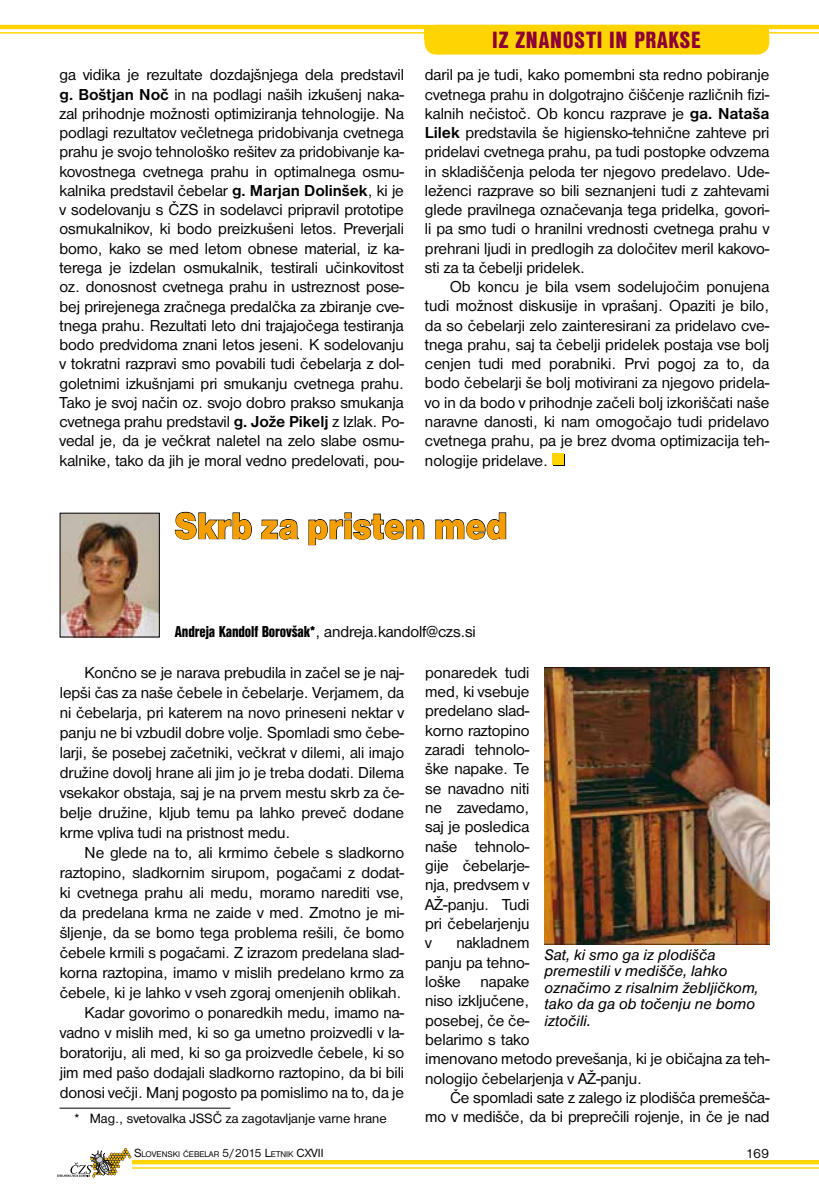
<style>
.page{position:relative;width:819px;height:1191px;background:#fff}
.page>*{position:absolute;margin:0;border:0;box-sizing:border-box;transform-origin:0 0}
.t1{font:38.5px "Nimbus Sans DOT Blac";letter-spacing:-.005em;color:#f49e00;scale:.9 1}
.t2{font:24.5px "Nimbus Sans DOT Blac Cond";letter-spacing:.03em;color:#8d0037}
.t3{font:16.45px/19.2px "Nimbus Sans DOT";letter-spacing:-.005em;color:#000;text-align:justify}
.t4{font:16.45px "Nimbus Sans DOT Blac Cond";letter-spacing:-.01em;color:#000}
.t5{font:italic 15.75px/16.6px "Nimbus Sans DOT";color:#000}
.t6{font:14px "Nimbus Sans DOT";color:#000}
.t7{font:8.58px "Nimbus Sans DOT";color:#000}
.s1{font-weight:700}
.s2{font-family:"Nimbus Sans DOT"}
.s3{font-size:12.25px}
</style>
<div class="page">
<hr style="left:81px;top:1160px;width:738px;height:4px;background:#ffd400">
<hr style="left:81px;top:1167px;width:738px;height:1px;background:#ffd400">
<svg style="left:57px;top:1148px;width:74px;height:29px"></svg>
<div style="left:424px;top:25px;width:345px;height:30px;background:#ffd400;border-radius:12px"></div>
<hr style="left:0;top:25px;width:819px;height:4px;background:#ffd400">
<hr style="left:0;top:32px;width:819px;height:2px;background:#ffd400">
<div style="left:424px;top:25px;width:345px;height:15px;background:#ffd400"></div>
<div style="left:553px;top:454px;width:12px;height:11px;background:#ffd400"></div>
<div style="left:552px;top:453px;width:11px;height:11px;background:#ffd400"></div>
<hr style="left:60px;top:1107px;width:170px;height:1px;background:#000">
<svg style="left:174px;top:511px;width:78px;height:29px"></svg>
<svg style="left:261px;top:519px;width:39px;height:21px"></svg>
<svg style="left:308px;top:512px;width:117px;height:34px"></svg>
<svg style="left:435px;top:512px;width:71px;height:28px"></svg>
<img style="left:62px;top:515px;width:95px;height:120px">
<img style="left:544px;top:667px;width:225px;height:277px">
<h2 class="t2" style="left:492px;top:26px;width:210px">IZ ZNANOSTI IN PRAKSE</h2>
<p class="t3" style="left:60px;top:66px;width:346px">ga vidika je rezultate dozdajšnjega dela predstavil <span class="s1">g. Boštjan Noč</span> in na podlagi naših izkušenj naka&shy;zal prihodnje možnosti optimiziranja tehnologije. Na podlagi rezultatov večletnega pridobivanja cvetnega prahu je svojo tehnološko rešitev za pridobivanje ka&shy;kovostnega cvetnega prahu in optimalnega osmu&shy;kalnika predstavil čebelar <span class="s1">g. Marjan Dolinšek</span>, ki je v sodelovanju s ČZS in sodelavci pripravil prototipe osmukalnikov, ki bodo preizkušeni letos. Preverjali bomo, kako se med letom obnese material, iz ka&shy;terega je izdelan osmukalnik, testirali učinkovitost oz. donosnost cvetnega prahu in ustreznost pose&shy;bej prirejenega zračnega predalčka za zbiranje cve&shy;tnega prahu. Rezultati leto dni trajajočega testiranja bodo predvidoma znani letos jeseni. K sodelovanju v tokratni razpravi smo povabili tudi čebelarja z dol&shy;goletnimi izkušnjami pri smukanju cvetnega prahu.<br>Tako je svoj način oz. svojo dobro prakso smukanja cvetnega prahu predstavil <span class="s1">g. Jože Pikelj</span> z Izlak. Po&shy;vedal je, da je večkrat naletel na zelo slabe osmu&shy;kalnike, tako da jih je moral vedno predelovati, pou-</p>
<p class="t3" style="left:425px;top:65px;width:346px">daril pa je tudi, kako pomembni sta redno pobiranje cvetnega prahu in dolgotrajno čiščenje različnih fizi&shy;kalnih nečistoč. Ob koncu razprave je <span class="s1">ga. Nataša Lilek</span> predstavila še higiensko-tehnične zahteve pri pridelavi cvetnega prahu, pa tudi postopke odvzema in skladiščenja peloda ter njegovo predelavo. Ude&shy;leženci razprave so bili seznanjeni tudi z zahtevami glede pravilnega označevanja tega pridelka, govori&shy;li pa smo tudi o hranilni vrednosti cvetnega prahu v prehrani ljudi in predlogih za določitev meril kakovo&shy;sti za ta čebelji pridelek.</p>
<p class="t3" style="left:425px;top:277px;width:346px;text-indent:25px">Ob koncu je bila vsem sodelujočim ponujena tudi možnost diskusije in vprašanj. Opaziti je bilo, da so čebelarji zelo zainteresirani za pridelavo cve&shy;tnega prahu, saj ta čebelji pridelek postaja vse bolj cenjen tudi med porabniki. Prvi pogoj za to, da bodo čebelarji še bolj motivirani za njegovo pridela&shy;vo in da bodo v prihodnje začeli bolj izkoriščati naše naravne danosti, ki nam omogočajo tudi pridelavo cvetnega prahu, pa je brez dvoma optimizacija teh&shy;nologije pridelave.</p>
<h1 class="t1" style="left:174px;top:503px;width:371px">Skrb za pristen med</h1>
<p class="t4" style="left:175px;top:622px;width:302px">Andreja Kandolf Borovšak*<span class="s2">, andreja.kandolf@czs.si</span></p>
<p class="t3" style="left:60px;top:662px;width:346px;line-height:19.9px;text-indent:25px">Končno se je narava prebudila in začel se je naj&shy;lepši čas za naše čebele in čebelarje. Verjamem, da ni čebelarja, pri katerem na novo prineseni nektar v panju ne bi vzbudil dobre volje. Spomladi smo čebe&shy;larji, še posebej začetniki, večkrat v dilemi, ali imajo družine dovolj hrane ali jim jo je treba dodati. Dilema vsekakor obstaja, saj je na prvem mestu skrb za če&shy;belje družine, kljub temu pa lahko preveč dodane krme vpliva tudi na pristnost medu.</p>
<p class="t3" style="left:60px;top:842px;width:346px;line-height:19.9px;text-align:right">Ne glede na to, ali krmimo čebele s sladkorno raztopino, sladkornim sirupom, pogačami z dodat&shy;ki cvetnega prahu ali medu, moramo narediti vse, da predelana krma ne zaide v med. Zmotno je mi&shy;šljenje, da se bomo tega problema rešili, če bomo čebele krmili s pogačami. Z izrazom predelana slad&shy;korna raztopina, imamo v mislih predelano krmo za čebele, ki je lahko v vseh zgoraj omenjenih oblikah.<br>Kadar govorimo o ponaredkih medu, imamo na&shy;vadno v mislih med, ki so ga umetno proizvedli v la&shy;boratoriju, ali med, ki so ga proizvedle čebele, ki so jim med pašo dodajali sladkorno raztopino, da bi bili donosi večji. Manj pogosto pa pomislimo na to, da je</p>
<p class="t6" style="left:74px;top:1110px;width:314px">* Mag., svetovalka JSSČ za zagotavljanje varne hrane</p>
<p class="t3" style="left:425px;top:663px;width:106px">ponaredek tudi med, ki vsebuje predelano slad&shy;korno raztopino zaradi tehnolo&shy;ške napake. Te se navadno niti ne zavedamo, saj je posledica naše tehnolo&shy;gije čebelarje&shy;nja, predvsem v AŽ-panju. Tudi pri čebelarjenju v</p>
<p class="t3" style="left:425px;top:933px;width:346px;text-align:left;text-indent:31px">nakladnem<br>panju pa tehno-<br>loške napake<br>niso izključene,<br>posebej, če če-<br>belarimo s tako<br>imenovano metodo prevešanja, ki je običajna za teh&shy;nologijo čebelarjenja v AŽ-panju.</p>
<p class="t3" style="left:425px;top:1088px;width:346px;text-align:right">Če spomladi sate z zalego iz plodišča premešča&shy;mo v medišče, da bi preprečili rojenje, in če je nad</p>
<p class="t5" style="left:544px;top:946px;width:216px">Sat, ki smo ga iz plodišča premestili v medišče, lahko označimo z risalnim žebljičkom, tako da ga ob točenju ne bomo iztočili.</p>
<p class="t7" style="left:134px;top:1149px;width:191px"><span class="s3">S</span>LOVENSKI ČEBELAR <span class="s3">5/2015 L</span>ETNIK <span class="s3">CXVII</span></p>
<p class="t6" style="left:745px;top:1145px;width:25px">169</p>
</div>
